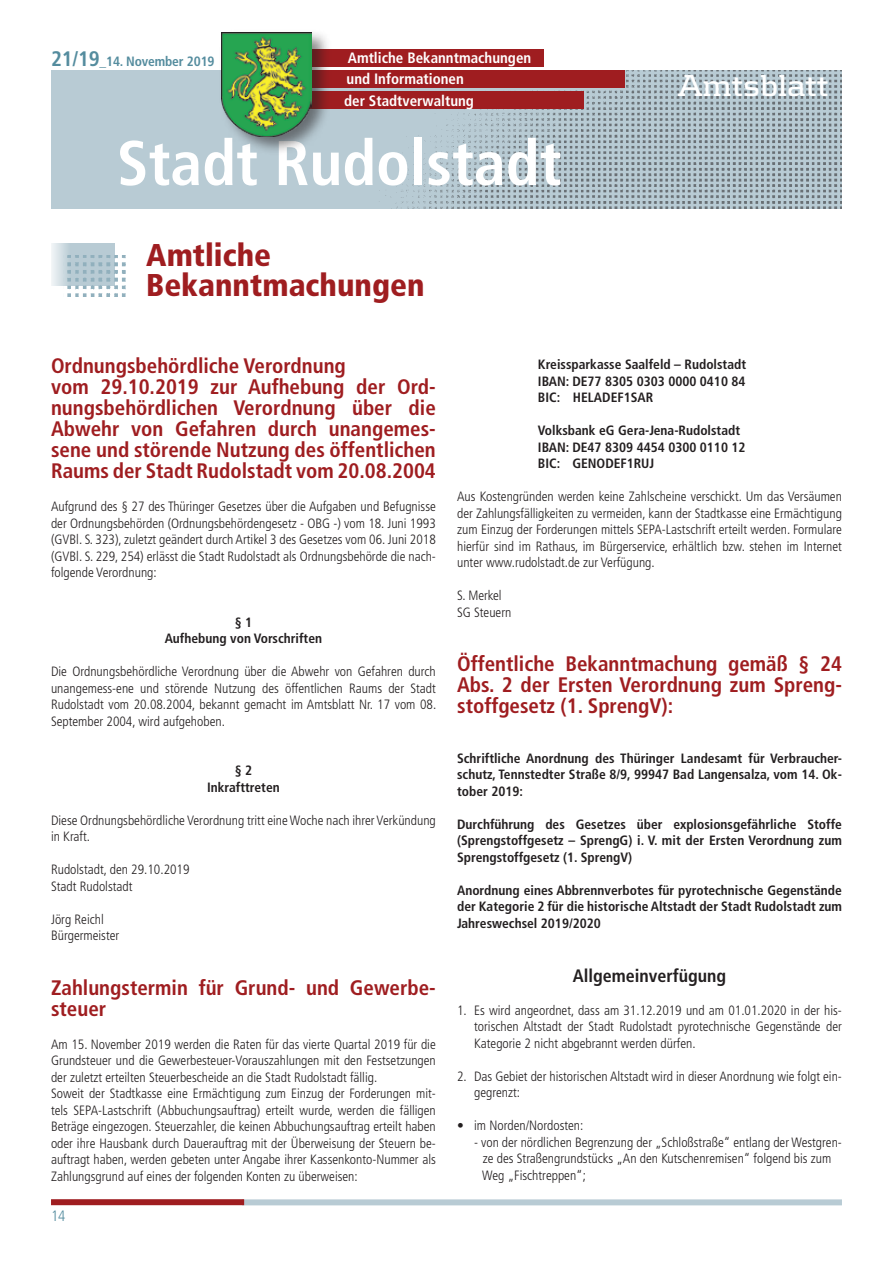
<style>
.page{position:relative;width:893px;height:1263px;background:#fff}
.page>*{position:absolute;margin:0;border:0;box-sizing:border-box;transform-origin:0 0}
.t1{font:700 condensed 63px "Frutiger LT Std";color:#fff}
.t2{font:900 condensed 31.5px/30px "Frutiger LT Std";color:#9f1d20}
.t3{font:700 31.5px "Kontrapunkt";letter-spacing:-.01em;color:#fff}
.t4{font:700 condensed 21px/21px "Frutiger LT Std";color:#9f1d20}
.t5{font:700 condensed 18px "Frutiger LT Std";color:#231f20}
.t6{font:700 condensed 15px "Frutiger LT Std";color:#fff}
.t7{font:300 condensed 15px "Frutiger LT Std";color:#548c9e}
.t8{font:300 condensed 13.5px/16.5px "Frutiger LT Std";color:#231f20}
.t9{font:700 condensed 13.5px/16.5px "Frutiger LT Std";color:#231f20;text-align:justify}
.t10{font:700 condensed 13.5px "Frutiger LT Std";letter-spacing:-.01em;color:#548c9e}
.s1{font-size:21px}
</style>
<div class="page">
<svg style="left:51px;top:243px;width:64px;height:43px"></svg>
<img style="left:64px;top:255px;width:62px;height:41px">
<div style="left:242px;top:1199px;width:600px;height:6px;background:#b8cbd4"></div>
<div style="left:51px;top:1199px;width:193px;height:6px;background:#9f1d20"></div>
<div style="left:51px;top:70px;width:791px;height:138px;background:#b8cbd4"></div>
<img style="left:332px;top:70px;width:510px;height:138px">
<div style="left:282px;top:91px;width:302px;height:17px;background:#9f1d20"></div>
<div style="left:284px;top:70px;width:340px;height:17px;background:#9f1d20"></div>
<div style="left:284px;top:49px;width:259px;height:17px;background:#9f1d20"></div>
<div style="left:219px;top:29px;width:113px;height:127px;background:#231f20;opacity:.54"></div>
<img style="left:222px;top:32px;width:90px;height:105px">
<p class="t10" style="left:51px;top:53px;width:165px"><span class="s1">21/19</span>_14. November 2019</p>
<p class="t6" style="left:348px;top:49px;width:185px">Amtliche Bekanntmachungen</p>
<p class="t6" style="left:347px;top:70px;width:119px">und Informationen</p>
<p class="t6" style="left:344px;top:91px;width:131px">der Stadtverwaltung</p>
<h1 class="t1" style="left:117px;top:126px;width:446px">Stadt Rudolstadt</h1>
<h2 class="t2" style="left:146px;top:240px;width:280px">Amtliche<br>Bekanntmachungen</h2>
<h2 class="t3" style="left:678px;top:67px;width:153px">Amtsblatt</h2>
<p class="t4" style="left:51px;top:356px;width:386px">Ordnungsbehördliche Verordnung<br>vom 29.10.2019 zur Aufhebung der Ord&shy;nungsbehördlichen Verordnung über die Abwehr von Gefahren durch unangemes&shy;sene und störende Nutzung des öffentlichen Raums der Stadt Rudolstadt vom 20.08.2004</p>
<p class="t8" style="left:51px;top:499px;width:386px;text-align:justify">Aufgrund des § 27 des Thüringer Gesetzes über die Aufgaben und Befugnisse der Ordnungsbehörden (Ordnungsbehördengesetz - OBG -) vom 18. Juni 1993 (GVBl. S. 323), zuletzt geändert durch Artikel 3 des Gesetzes vom 06. Juni 2018 (GVBl. S. 229, 254) erlässt die Stadt Rudolstadt als Ordnungsbehörde die nach&shy;folgende Verordnung:</p>
<p class="t9" style="left:165px;top:614px;width:159px;text-align:center">§ 1<br>Aufhebung von Vorschriften</p>
<p class="t8" style="left:51px;top:664px;width:387px;text-align:justify">Die Ordnungsbehördliche Verordnung über die Abwehr von Gefahren durch unangemess-ene und störende Nutzung des öffentlichen Raums der Stadt Rudolstadt vom 20.08.2004, bekannt gemacht im Amtsblatt Nr. 17 vom 08.<br>September 2004, wird aufgehoben.</p>
<p class="t9" style="left:207px;top:762px;width:74px;text-align:center">§ 2<br>Inkrafttreten</p>
<p class="t8" style="left:51px;top:812px;width:386px">Diese Ordnungsbehördliche Verordnung tritt eine Woche nach ihrer Verkündung in Kraft.</p>
<p class="t8" style="left:51px;top:862px;width:140px">Rudolstadt, den 29.10.2019<br>Stadt Rudolstadt</p>
<p class="t8" style="left:51px;top:911px;width:70px">Jörg Reichl<br>Bürgermeister</p>
<h3 class="t4" style="left:51px;top:977px;width:386px">Zahlungstermin für Grund- und Gewerbe&shy;steuer</h3>
<p class="t8" style="left:51px;top:1036px;width:386px">Am 15. November 2019 werden die Raten für das vierte Quartal 2019 für die Grundsteuer und die Gewerbesteuer-Vorauszahlungen mit den Festsetzungen der zuletzt erteilten Steuerbescheide an die Stadt Rudolstadt fällig.<br>Soweit der Stadtkasse eine Ermächtigung zum Einzug der Forderungen mit&shy;tels SEPA-Lastschrift (Abbuchungsauftrag) erteilt wurde, werden die fälligen Beträge eingezogen. Steuerzahler, die keinen Abbuchungsauftrag erteilt haben oder ihre Hausbank durch Dauerauftrag mit der Überweisung der Steuern be&shy;auftragt haben, werden gebeten unter Angabe ihrer Kassenkonto-Nummer als Zahlungsgrund auf eines der folgenden Konten zu überweisen:</p>
<p class="t7" style="left:51px;top:1207px;width:16px">14</p>
<p class="t9" style="left:538px;top:356px;width:210px">Kreissparkasse Saalfeld – Rudolstadt IBAN: DE77 8305 0303 0000 0410 84<br>BIC: HELADEF1SAR</p>
<p class="t9" style="left:538px;top:422px;width:209px;text-align:left">Volksbank eG Gera-Jena-Rudolstadt<br>IBAN: DE47 8309 4454 0300 0110 12<br>BIC: GENODEF1RUJ</p>
<p class="t8" style="left:457px;top:489px;width:386px;text-align:justify">Aus Kostengründen werden keine Zahlscheine verschickt. Um das Versäumen der Zahlungsfälligkeiten zu vermeiden, kann der Stadtkasse eine Ermächtigung zum Einzug der Forderungen mittels SEPA-Lastschrift erteilt werden. Formulare hierfür sind im Rathaus, im Bürgerservice, erhältlich bzw. stehen im Internet unter www.rudolstadt.de zur Verfügung.</p>
<p class="t8" style="left:457px;top:588px;width:56px">S. Merkel<br>SG Steuern</p>
<h3 class="t4" style="left:457px;top:653px;width:386px;text-align:justify">Öffentliche Bekanntmachung gemäß § 24<br>Abs. 2 der Ersten Verordnung zum Spreng&shy;stoffgesetz (1. SprengV):</h3>
<p class="t9" style="left:457px;top:750px;width:386px">Schriftliche Anordnung des Thüringer Landesamt für Verbraucher&shy;schutz, Tennstedter Straße 8/9, 99947 Bad Langensalza, vom 14. Ok&shy;tober 2019:</p>
<p class="t9" style="left:457px;top:815px;width:386px">Durchführung des Gesetzes über explosionsgefährliche Stoffe (Sprengstoffgesetz – SprengG) i. V. mit der Ersten Verordnung zum Sprengstoffgesetz (1. SprengV)</p>
<p class="t9" style="left:457px;top:881px;width:386px">Anordnung eines Abbrennverbotes für pyrotechnische Gegenstände der Kategorie 2 für die historische Altstadt der Stadt Rudolstadt zum Jahreswechsel 2019/2020</p>
<h3 class="t5" style="left:573px;top:964px;width:155px">Allgemeinverfügung</h3>
<p class="t8" style="left:474px;top:1002px;width:369px;text-align:justify;text-indent:-17px">1. Es wird angeordnet, dass am 31.12.2019 und am 01.01.2020 in der his&shy;torischen Altstadt der Stadt Rudolstadt pyrotechnische Gegenstände der Kategorie 2 nicht abgebrannt werden dürfen.</p>
<p class="t8" style="left:474px;top:1068px;width:369px;text-indent:-17px">2. Das Gebiet der historischen Altstadt wird in dieser Anordnung wie folgt ein&shy;gegrenzt:</p>
<p class="t8" style="left:457px;top:1117px;width:128px">• im Norden/Nordosten:</p>
<p class="t8" style="left:482px;top:1134px;width:361px;text-indent:-8px">- von der nördlichen Begrenzung der „Schloßstraße“ entlang der Westgren&shy;ze des Straßengrundstücks „An den Kutschenremisen“ folgend bis zum<br>Weg „Fischtreppen“;</p>
</div>
